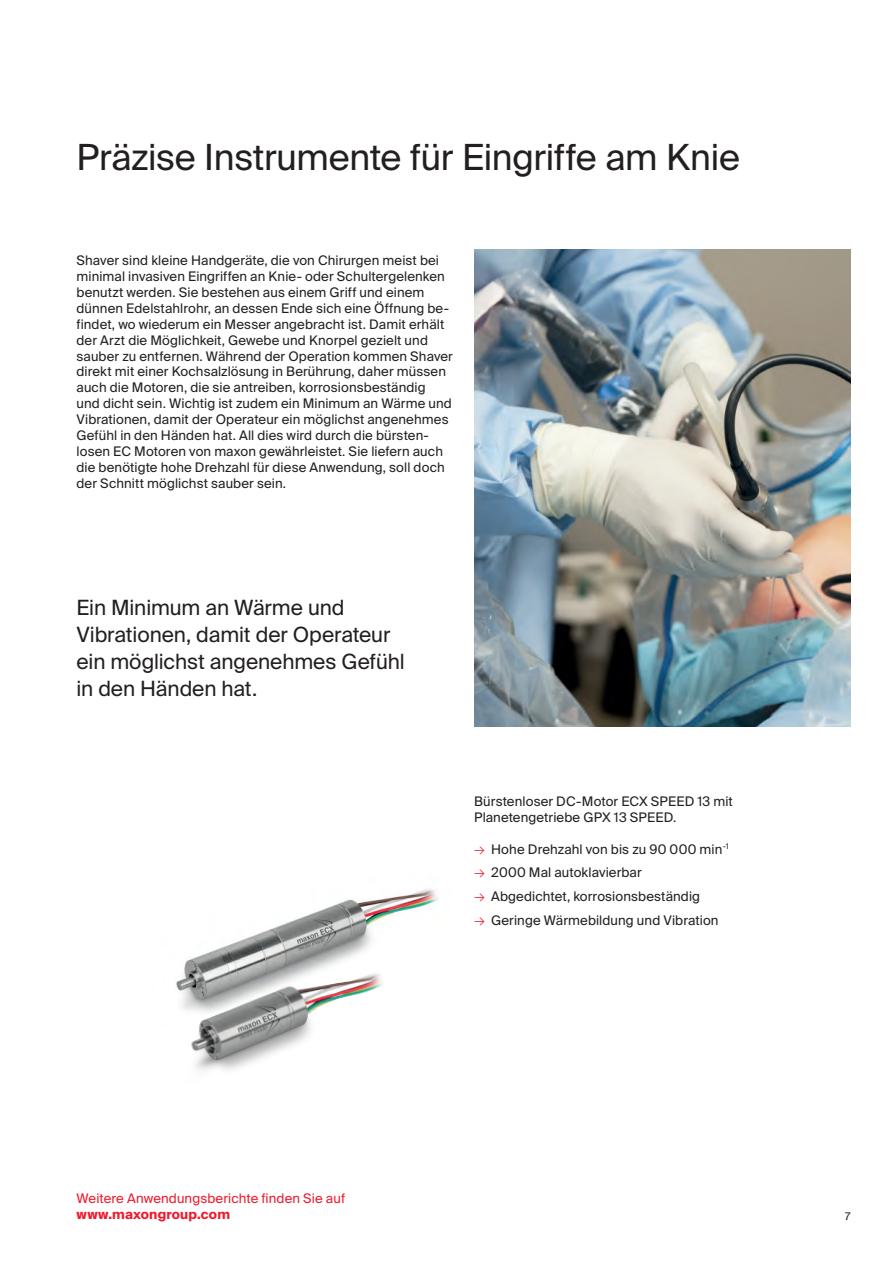
<style>
.page{position:relative;width:893px;height:1263px;background:#fff}
.page>*{position:absolute;margin:0;border:0;box-sizing:border-box;transform-origin:0 0}
.t1{font:36px "Suisse Intl";letter-spacing:-.01em;color:#231f20}
.t2{font:21px/27px "Suisse Intl";letter-spacing:-.005em;color:#231f20}
.t3{font:13.2px/15.9px "Suisse Intl";letter-spacing:.01em;color:#231f20}
.t4{font:13.2px "Suisse Intl";letter-spacing:.01em;color:#ee1b2d}
.t5{font:700 13.2px "Suisse Intl";letter-spacing:.015em;color:#ee1b2d}
.t6{font:10.5px "Suisse Intl";color:#231f20}
.s1{font-weight:300;color:#ee1b2d}
</style>
<div class="page">
<img style="left:474px;top:249px;width:376px;height:477px">
<img style="left:176px;top:888px;width:263px;height:120px">
<img style="left:183px;top:959px;width:218px;height:112px">
<h1 class="t1" style="left:77px;top:136px;width:665px">Präzise Instrumente für Eingriffe am Knie</h1>
<p class="t3" style="left:77px;top:253px;width:378px">Shaver sind kleine Handgeräte, die von Chirurgen meist bei minimal invasiven Eingriffen an Knie- oder Schultergelenken benutzt werden. Sie bestehen aus einem Griff und einem dünnen Edelstahlrohr, an dessen Ende sich eine Öffnung be&shy;findet, wo wiederum ein Messer angebracht ist. Damit erhält der Arzt die Möglichkeit, Gewebe und Knorpel gezielt und sauber zu entfernen. Während der Operation kommen Shaver direkt mit einer Kochsalzlösung in Berührung, daher müssen auch die Motoren, die sie antreiben, korrosionsbeständig<br>und dicht sein. Wichtig ist zudem ein Minimum an Wärme und Vibrationen, damit der Operateur ein möglichst angenehmes Gefühl in den Händen hat. All dies wird durch die bürsten&shy;losen EC Motoren von maxon gewährleistet. Sie liefern auch die benötigte hohe Drehzahl für diese Anwendung, soll doch der Schnitt möglichst sauber sein.</p>
<h2 class="t2" style="left:77px;top:594px;width:330px">Ein Minimum an Wärme und<br>Vibrationen, damit der Operateur ein möglichst angenehmes Gefühl in den Händen hat.</h2>
<p class="t3" style="left:474px;top:793px;width:260px">Bürstenloser DC-Motor ECX SPEED 13 mit<br>Planetengetriebe GPX 13 SPEED.</p>
<p class="t3" style="left:474px;top:841px;width:256px"><span class="s1">→</span> Hohe Drehzahl von bis zu 90 000 min<sup>-1</sup></p>
<p class="t3" style="left:474px;top:865px;width:169px"><span class="s1">→</span> 2000 Mal autoklavierbar</p>
<p class="t3" style="left:474px;top:889px;width:227px"><span class="s1">→</span> Abgedichtet, korrosionsbeständig</p>
<p class="t3" style="left:474px;top:912px;width:246px"><span class="s1">→</span> Geringe Wärmebildung und Vibration</p>
<p class="t4" style="left:77px;top:1191px;width:270px">Weitere Anwendungsberichte finden Sie auf</p>
<p class="t5" style="left:77px;top:1207px;width:155px">www.maxongroup.com</p>
<p class="t6" style="left:845px;top:1211px;width:7px">7</p>
</div>
